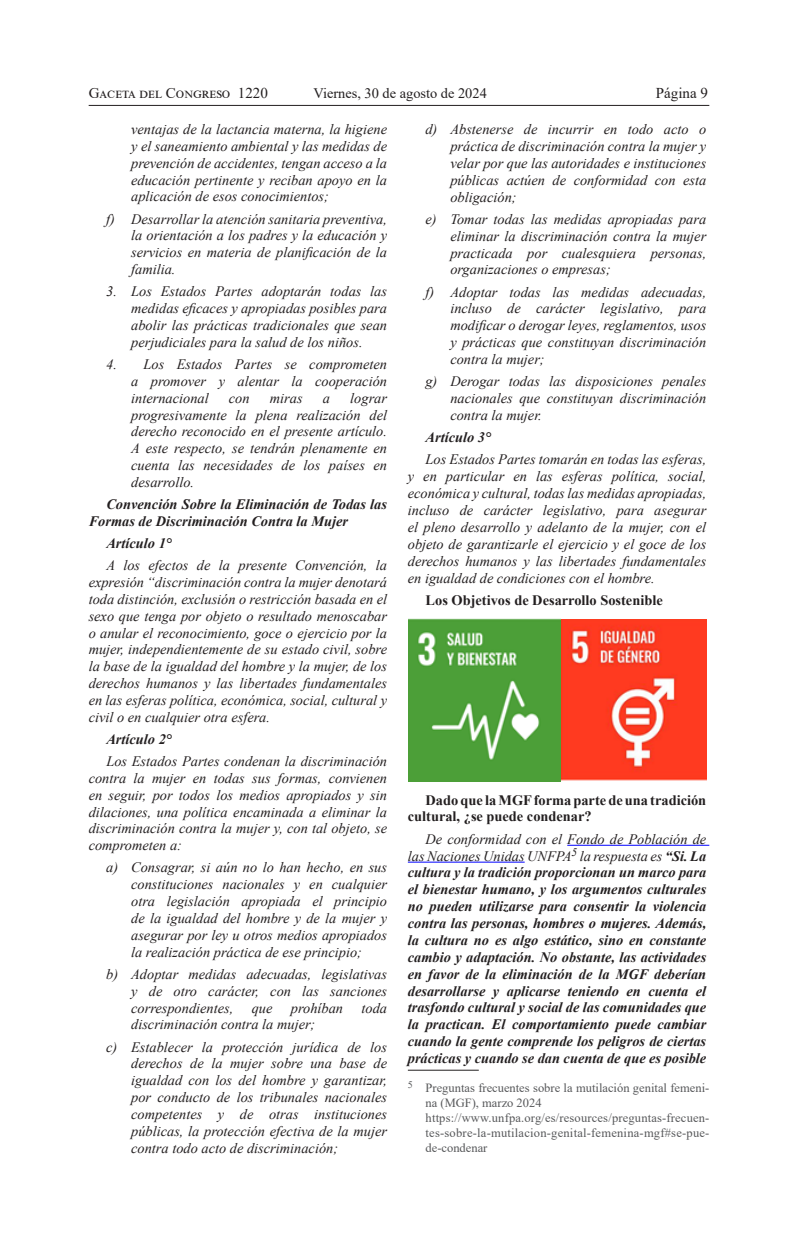
<style>
.page{position:relative;width:798px;height:1241px;background:#fff}
.page>*{position:absolute;margin:0;border:0;box-sizing:border-box;transform-origin:0 0}
.t1{font:15px "Times New Roman";color:#231f20}
.t2{font:italic 14.38px/16.9px "Times New Roman";color:#231f20;text-align:justify}
.t3{font:italic 700 14.38px/16.9px "Times New Roman";color:#231f20}
.t4{font:700 14.38px/16.9px "Times New Roman";color:#231f20}
.t5{font:14.38px "Times New Roman";color:#231f20}
.t6{font:12.5px/15px "Times New Roman";letter-spacing:.015em;color:#57585a}
.s1{font-weight:400}
</style>
<div class="page">
<hr style="left:89px;top:105px;width:620px;height:1px;background:#231f20">
<hr style="left:567px;top:844px;width:142px;height:1px;background:#00f">
<hr style="left:407px;top:861px;width:117px;height:1px;background:#00f">
<img style="left:408px;top:618px;width:298px;height:163px">
<hr style="left:407px;top:1069px;width:71px;height:1px;background:#231f20">
<p class="t1" style="left:89px;top:83px;width:180px">Gaceta del Congreso 1220</p>
<p class="t5" style="left:313px;top:83px;width:175px">Viernes, 30 de agosto de 2024</p>
<p class="t1" style="left:655px;top:83px;width:54px">Página 9</p>
<p class="t2" style="left:131px;top:120px;width:257px">ventajas de la lactancia materna, la higiene y el saneamiento ambiental y las medidas de prevención de accidentes, tengan acceso a la educación pertinente y reciban apoyo en la aplicación de esos conocimientos;</p>
<p class="t2" style="left:131px;top:210px;width:257px;text-indent:-25px">f) Desarrollar la atención sanitaria preventiva, la orientación a los padres y la educación y servicios en materia de planificación de la familia.</p>
<p class="t2" style="left:131px;top:283px;width:257px;text-indent:-25px">3. Los Estados Partes adoptarán todas las medidas eficaces y apropiadas posibles para abolir las prácticas tradicionales que sean perjudiciales para la salud de los niños.</p>
<p class="t2" style="left:131px;top:355px;width:257px;text-indent:-25px">4. Los Estados Partes se comprometen a promover y alentar la cooperación internacional</p>
<p class="t2" style="left:450px;top:120px;width:257px;text-indent:-25px">d) Abstenerse de incurrir en todo acto o práctica de discriminación contra la mujer y velar por que las autoridades e instituciones públicas actúen de conformidad con esta obligación;</p>
<p class="t2" style="left:450px;top:210px;width:257px;text-indent:-25px">e) Tomar todas las medidas apropiadas para eliminar la discriminación contra la mujer practicada por cualesquiera personas, organizaciones o empresas;</p>
<p class="t2" style="left:450px;top:283px;width:257px;text-indent:-25px">f) Adoptar todas las medidas adecuadas, incluso de carácter legislativo, para modificar o derogar leyes, reglamentos, usos y prácticas que constituyan discriminación contra la mujer;</p>
<p class="t2" style="left:450px;top:372px;width:257px;text-indent:-25px">g) Derogar todas las disposiciones penales nacionales que constituyan discriminación contra la mujer.</p>
<p class="t3" style="left:425px;top:428px;width:67px">Artículo 3°</p>
<p class="t2" style="left:407px;top:451px;width:300px;text-indent:18px">Los Estados Partes tomarán en todas las esferas, y en particular en las esferas política, social, económica y cultural, todas las medidas apropiadas, incluso de carácter legislativo, para asegurar el pleno desarrollo y adelanto de la mujer, con el objeto de garantizarle el ejercicio y el goce de los derechos humanos y las libertades fundamentales en igualdad de condiciones con el hombre.</p>
<p class="t4" style="left:425px;top:591px;width:238px">Los Objetivos de Desarrollo Sostenible</p>
<p class="t2" style="left:131px;top:389px;width:257px;text-indent:219px">lograr progresivamente la plena realización del derecho reconocido en el presente artículo.<br>A este respecto, se tendrán plenamente en cuenta las necesidades de los países en desarrollo.</p>
<p class="t3" style="left:89px;top:495px;width:300px;text-indent:18px">Convención Sobre la Eliminación de Todas las<br>Formas de Discriminación Contra la Mujer</p>
<p class="t3" style="left:106px;top:534px;width:67px">Artículo 1°</p>
<p class="t2" style="left:89px;top:556px;width:300px;text-indent:18px">A los efectos de la presente Convención, la expresión “discriminación contra la mujer denotará toda distinción, exclusión o restricción basada en el sexo que tenga por objeto o resultado menoscabar o anular el reconocimiento, goce o ejercicio por la mujer, independientemente de su estado civil, sobre la base de la igualdad del hombre y la mujer, de los derechos humanos y las libertades fundamentales en las esferas política, económica, social, cultural y civil o en cualquier otra esfera.</p>
<p class="t3" style="left:106px;top:730px;width:67px">Artículo 2°</p>
<p class="t2" style="left:89px;top:752px;width:300px;text-indent:18px">Los Estados Partes condenan la discriminación contra la mujer en todas sus formas, convienen en seguir, por todos los medios apropiados y sin dilaciones, una política encaminada a eliminar la discriminación contra la mujer y, con tal objeto, se comprometen a:</p>
<p class="t2" style="left:131px;top:858px;width:257px;text-indent:-25px">a) Consagrar, si aún no lo han hecho, en sus constituciones nacionales y en cualquier otra legislación apropiada el principio de la igualdad del hombre y de la mujer y asegurar por ley u otros medios apropiados la realización práctica de ese principio;</p>
<p class="t2" style="left:131px;top:965px;width:257px;text-indent:-25px">b) Adoptar medidas adecuadas, legislativas y de otro carácter, con las sanciones correspondientes,</p>
<p class="t2" style="left:229px;top:389px;width:22px">con</p>
<p class="t2" style="left:270px;top:389px;width:34px">miras</p>
<p class="t2" style="left:323px;top:389px;width:9px">a</p>
<p class="t4" style="left:407px;top:790px;width:300px;text-indent:18px">Dado que laMGFforma parte de una tradición cultural, ¿se puede condenar?</p>
<p class="t3" style="left:407px;top:829px;width:300px;text-align:justify;text-indent:18px"><span class="s1">De conformidad con el Fondo de Población de las Naciones Unidas UNFPA</span><sup>5</sup> <span class="s1">la respuesta es</span> “Si. La cultura y la tradición proporcionan un marco para el bienestar humano, y los argumentos culturales no pueden utilizarse para consentir la violencia contra las personas, hombres o mujeres. Además, la cultura no es algo estático, sino en constante cambio y adaptación. No obstante, las actividades en favor de la eliminación de la MGF deberían desarrollarse y aplicarse teniendo en cuenta el trasfondo cultural y social de las comunidades que la practican. El comportamiento puede cambiar cuando la gente comprende los peligros de ciertas prácticas y cuando se dan cuenta de que es posible</p>
<p class="t6" style="left:425px;top:1079px;width:285px;text-indent:-18px"><sup>5</sup> Preguntas frecuentes sobre la mutilación genital femeni&shy;na (MGF), marzo 2024 https://www.unfpa.org/es/resources/preguntas-frecuen&shy;tes-sobre-la-mutilacion-genital-femenina-mgf#se-pue&shy;de-condenar</p>
<p class="t2" style="left:252px;top:998px;width:22px">que</p>
<p class="t2" style="left:291px;top:998px;width:54px">prohíban</p>
<p class="t2" style="left:361px;top:998px;width:27px">toda</p>
<p class="t2" style="left:106px;top:1012px;width:282px;line-height:22.1px;text-indent:25px">discriminación contra la mujer;<br>c) Establecer la protección jurídica de los</p>
<p class="t2" style="left:131px;top:1054px;width:257px">derechos de la mujer sobre una base de igualdad con los del hombre y garantizar, por conducto de los tribunales nacionales competentes y de otras instituciones públicas, la protección efectiva de la mujer contra todo acto de discriminación;</p>
</div>
